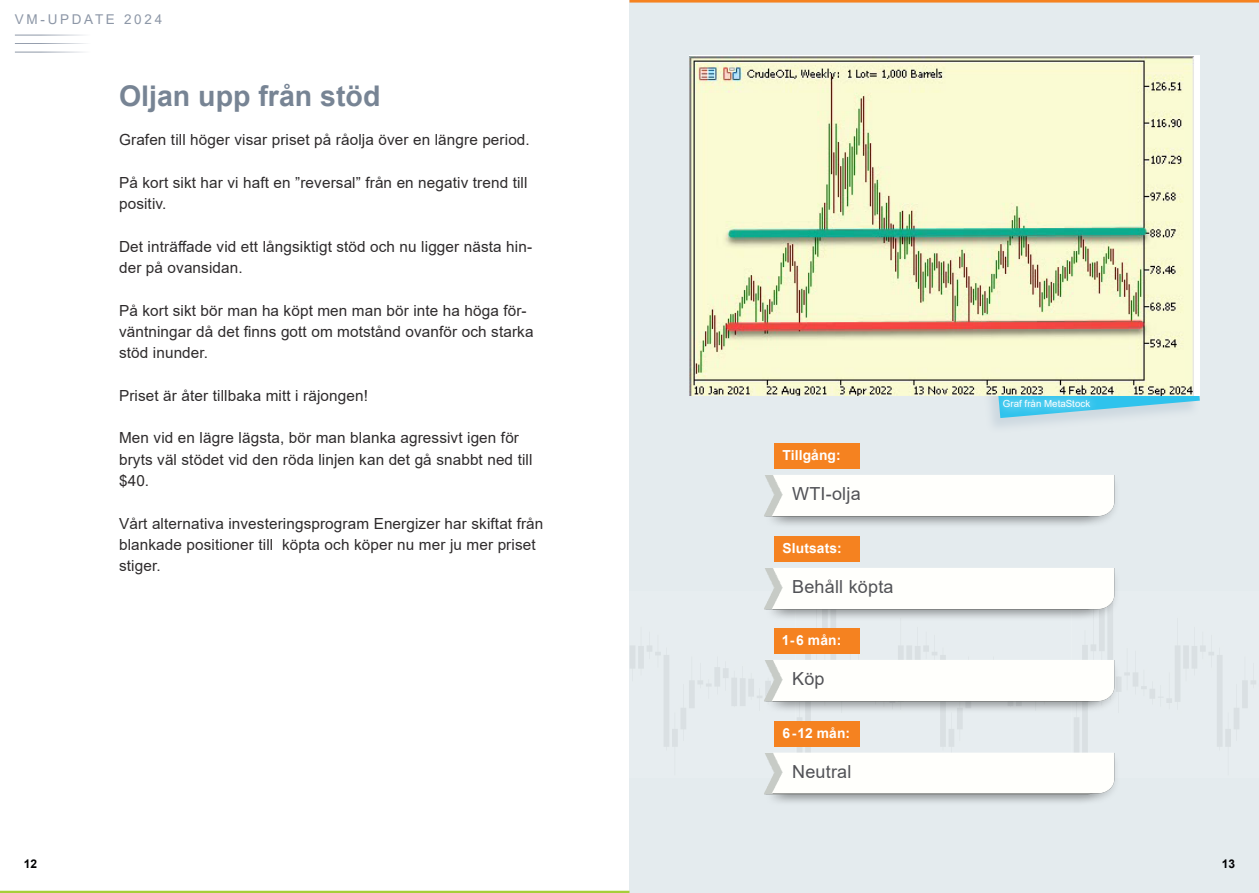
<style>
.page{position:relative;width:1259px;height:893px;background:#fff}
.page>*{position:absolute;margin:0;border:0;box-sizing:border-box;transform-origin:0 0}
.RUBBE_2020{font:700 28.5px "Arial";color:#778494}
.TABELLTEXT_2020{font:18px "Arial";letter-spacing:.01em;color:#515256}
.BRÖD_2020{font:15.3px/21.3px "Arial";letter-spacing:.01em;color:#2e2b2c}
.t1{font:700 13.8px "Arial";letter-spacing:.01em;color:#fff}
.t2{font:13.5px "Arial";letter-spacing:.2em;color:#8d97a7}
.t3{font:700 12px "Arial";color:#000002}
.t4{font:9.75px "Arial";color:#fff}
</style>
<div class="page">
<div style="left:629px;top:0;width:630px;height:893px;background:#e4ebee"></div>
<img style="left:630px;top:628px;width:626px;height:118px">
<div style="left:977px;top:306px;width:223px;height:128px;background:#89a2b7;opacity:.25"></div>
<svg style="left:992px;top:395px;width:207px;height:23px"></svg>
<div style="left:994px;top:391px;width:104px;height:25px;background:#fff;opacity:.75"></div>
<div style="left:774px;top:721px;width:85px;height:25px;background:#f58220"></div>
<div style="left:774px;top:628px;width:85px;height:26px;background:#f58220"></div>
<div style="left:774px;top:536px;width:85px;height:25px;background:#f58220"></div>
<div style="left:774px;top:443px;width:85px;height:26px;background:#f58220"></div>
<hr style="left:15px;top:35px;width:115px;height:1px;background:#8d97a7">
<hr style="left:15px;top:43px;width:115px;height:1px;background:#8d97a7">
<hr style="left:15px;top:52px;width:115px;height:1px;background:#8d97a7">
<img style="left:747px;top:641px;width:8px;height:80px">
<hr style="left:629px;top:0;width:630px;height:3px;background:#f58220">
<hr style="left:0;top:891px;width:629px;height:2px;background:#a6ce39">
<img style="left:755px;top:733px;width:371px;height:70px">
<img style="left:755px;top:641px;width:371px;height:80px">
<img style="left:764px;top:548px;width:352px;height:80px">
<img style="left:764px;top:456px;width:352px;height:69px">
<img style="left:689px;top:56px;width:505px;height:339px">
<p class="t2" style="left:15px;top:10px;width:149px">VM-UPDATE 2024</p>
<p class="RUBBE_2020" style="left:119px;top:76px;width:263px">Oljan upp från stöd</p>
<p class="BRÖD_2020" style="left:119px;top:129px;width:412px">Grafen till höger visar priset på råolja över en längre period.</p>
<p class="BRÖD_2020" style="left:119px;top:172px;width:410px">På kort sikt har vi haft en ”reversal” från en negativ trend till positiv.</p>
<p class="BRÖD_2020" style="left:119px;top:235px;width:414px">Det inträffade vid ett långsiktigt stöd och nu ligger nästa hin&shy;der på ovansidan.</p>
<p class="BRÖD_2020" style="left:119px;top:299px;width:416px">På kort sikt bör man ha köpt men man bör inte ha höga för&shy;väntningar då det finns gott om motstånd ovanför och starka stöd inunder.</p>
<p class="BRÖD_2020" style="left:119px;top:385px;width:250px">Priset är åter tillbaka mitt i räjongen!</p>
<p class="BRÖD_2020" style="left:119px;top:427px;width:415px">Men vid en lägre lägsta, bör man blanka agressivt igen för bryts väl stödet vid den röda linjen kan det gå snabbt ned till $40.</p>
<p class="BRÖD_2020" style="left:119px;top:512px;width:426px">Vårt alternativa investeringsprogram Energizer har skiftat från blankade positioner till köpta och köper nu mer ju mer priset stiger.</p>
<p class="t1" style="left:782px;top:445px;width:60px">Tillgång:</p>
<p class="TABELLTEXT_2020" style="left:792px;top:482px;width:70px">WTI-olja</p>
<p class="t1" style="left:782px;top:538px;width:61px">Slutsats:</p>
<p class="TABELLTEXT_2020" style="left:792px;top:574px;width:103px">Behåll köpta</p>
<p class="t1" style="left:782px;top:631px;width:61px">1-6 mån:</p>
<p class="TABELLTEXT_2020" style="left:792px;top:667px;width:34px">Köp</p>
<p class="t1" style="left:782px;top:723px;width:69px">6-12 mån:</p>
<p class="TABELLTEXT_2020" style="left:792px;top:759px;width:61px">Neutral</p>
<p class="t4" style="left:1003px;top:397px;width:89px">Graf från MetaStock</p>
<p class="t3" style="left:24px;top:856px;width:15px">12</p>
<p class="t3" style="left:1221px;top:856px;width:15px">13</p>
</div>
